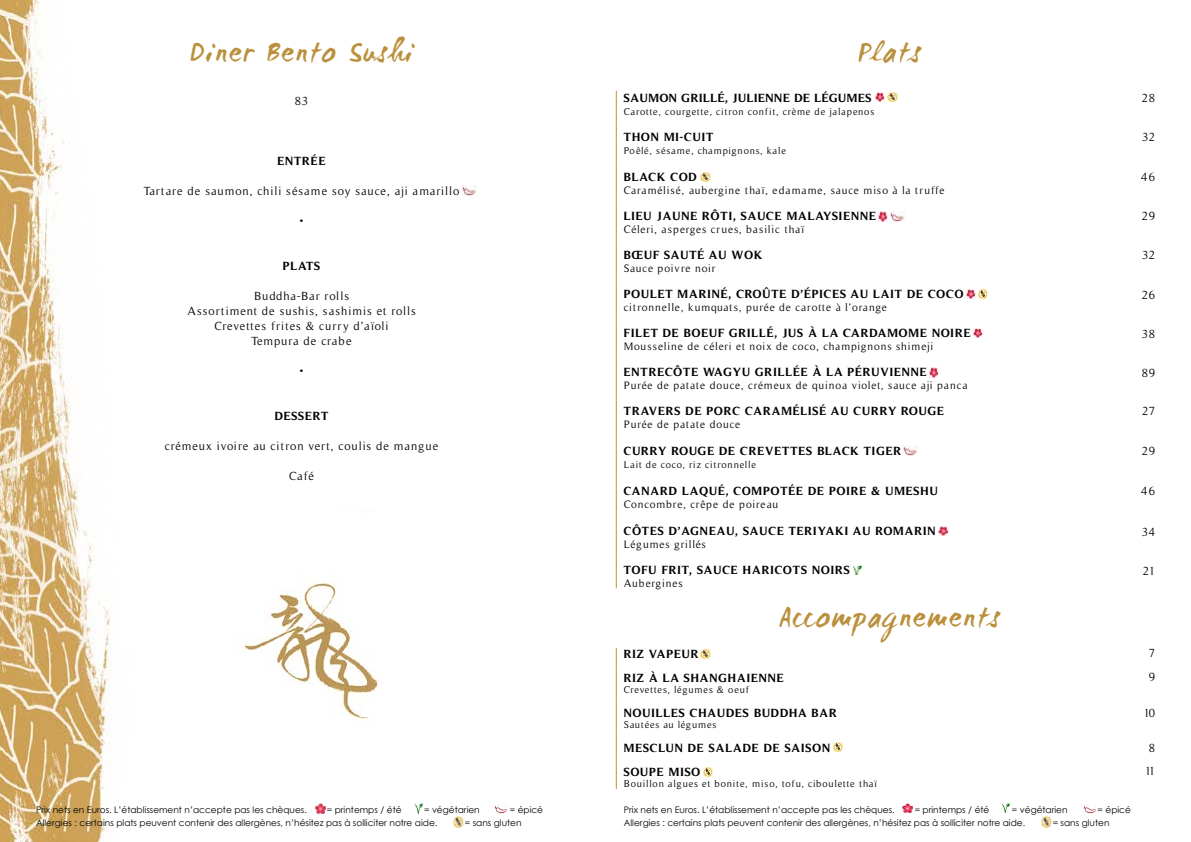
<style>
.page{position:relative;width:1191px;height:842px;background:#fff}
.page>*{position:absolute;margin:0;border:0;box-sizing:border-box;transform-origin:0 0}
.t1{font:30px "WC Mano Negra Bta";letter-spacing:.05em;color:#ba903c}
.t2{font:700 12px/24px "Timeless";letter-spacing:.05em;color:#000}
.t3{font:12px/15px "Timeless";letter-spacing:.075em;color:#000;text-align:center}
.t4{font:700 12px "Timeless";letter-spacing:.025em;color:#000}
.t5{font:11px "Timeless";letter-spacing:.08em;color:#000}
.t6{font:10px "Timeless";letter-spacing:.075em;color:#000}
.t7{font:9px "Century Gothic";color:#000}
</style>
<div class="page">
<img style="left:0;top:0;width:1052px;height:842px">
<img style="left:494px;top:804px;width:14px;height:10px">
<img style="left:1083px;top:804px;width:13px;height:10px">
<svg style="left:1041px;top:817px;width:10px;height:10px"></svg>
<svg style="left:454px;top:817px;width:9px;height:10px"></svg>
<svg style="left:901px;top:803px;width:12px;height:11px"></svg>
<svg style="left:315px;top:804px;width:11px;height:10px"></svg>
<svg style="left:1001px;top:803px;width:8px;height:10px"></svg>
<svg style="left:414px;top:804px;width:9px;height:9px"></svg>
<img style="left:187px;top:310px;width:241px;height:198px">
<img style="left:233px;top:573px;width:165px;height:155px">
<svg style="left:878px;top:212px;width:9px;height:9px"></svg>
<svg style="left:973px;top:328px;width:10px;height:9px"></svg>
<svg style="left:929px;top:368px;width:9px;height:9px"></svg>
<svg style="left:938px;top:526px;width:10px;height:10px"></svg>
<svg style="left:875px;top:93px;width:22px;height:9px"></svg>
<svg style="left:700px;top:172px;width:10px;height:9px"></svg>
<svg style="left:966px;top:289px;width:21px;height:10px"></svg>
<img style="left:903px;top:446px;width:14px;height:9px">
<svg style="left:853px;top:566px;width:8px;height:9px"></svg>
<svg style="left:700px;top:649px;width:10px;height:9px"></svg>
<svg style="left:833px;top:743px;width:9px;height:9px"></svg>
<svg style="left:703px;top:767px;width:10px;height:9px"></svg>
<img style="left:462px;top:186px;width:14px;height:9px">
<img style="left:890px;top:212px;width:14px;height:9px">
<hr style="left:616px;top:91px;width:1px;height:497px;background:#ba903c">
<hr style="left:616px;top:648px;width:1px;height:141px;background:#ba903c">
<h1 class="t1" style="left:190px;top:33px;width:225px">Diner Bento Sushi</h1>
<p class="t3" style="left:295px;top:93px;width:15px">83</p>
<p class="t2" style="left:277px;top:148px;width:50px">ENTRÉE</p>
<p class="t3" style="left:144px;top:183px;width:317px">Tartare de saumon, chili sésame soy sauce, aji amarillo</p>
<p class="t3" style="left:299px;top:213px;width:6px">•</p>
<p class="t2" style="left:283px;top:253px;width:39px">PLATS</p>
<p class="t3" style="left:187px;top:288px;width:230px">Buddha-Bar rolls<br>Assortiment de sushis, sashimis et rolls<br>Crevettes frites &amp; curry d’aïoli<br>Tempura de crabe</p>
<p class="t3" style="left:299px;top:363px;width:6px">•</p>
<p class="t2" style="left:275px;top:403px;width:56px">DESSERT</p>
<p class="t3" style="left:165px;top:438px;width:275px">crémeux ivoire au citron vert, coulis de mangue</p>
<p class="t3" style="left:289px;top:468px;width:26px">Café</p>
<h1 class="t1" style="left:858px;top:33px;width:64px">Plats</h1>
<p class="t4" style="left:624px;top:91px;width:249px">SAUMON GRILLÉ, JULIENNE DE LÉGUMES</p>
<p class="t6" style="left:624px;top:106px;width:252px">Carotte, courgette, citron confit, crème de jalapenos</p>
<p class="t2" style="left:624px;top:125px;width:91px">THON MI-CUIT</p>
<p class="t6" style="left:624px;top:145px;width:164px">Poêlé, sésame, champignons, kale</p>
<p class="t2" style="left:624px;top:165px;width:75px">BLACK COD</p>
<p class="t5" style="left:624px;top:184px;width:322px">Caramélisé, aubergine thaï, edamame, sauce miso à la truffe</p>
<p class="t2" style="left:624px;top:204px;width:254px">LIEU JAUNE RÔTI, SAUCE MALAYSIENNE</p>
<p class="t5" style="left:624px;top:223px;width:182px">Céleri, asperges crues, basilic thaï</p>
<p class="t2" style="left:624px;top:243px;width:140px">BŒUF SAUTÉ AU WOK</p>
<p class="t5" style="left:624px;top:262px;width:93px">Sauce poivre noir</p>
<p class="t2" style="left:624px;top:282px;width:341px">POULET MARINÉ, CROÛTE D’ÉPICES AU LAIT DE COCO</p>
<p class="t5" style="left:624px;top:301px;width:265px">citronnelle, kumquats, purée de carotte à l’orange</p>
<p class="t2" style="left:624px;top:321px;width:348px">FILET DE BOEUF GRILLÉ, JUS À LA CARDAMOME NOIRE</p>
<p class="t5" style="left:624px;top:340px;width:311px">Mousseline de céleri et noix de coco, champignons shimeji</p>
<p class="t2" style="left:624px;top:360px;width:305px">ENTRECÔTE WAGYU GRILLÉE À LA PÉRUVIENNE</p>
<p class="t5" style="left:624px;top:379px;width:345px">Purée de patate douce, crémeux de quinoa violet, sauce aji panca</p>
<p class="t2" style="left:624px;top:399px;width:322px">TRAVERS DE PORC CARAMÉLISÉ AU CURRY ROUGE</p>
<p class="t5" style="left:624px;top:418px;width:118px">Purée de patate douce</p>
<p class="t2" style="left:624px;top:439px;width:279px">CURRY ROUGE DE CREVETTES BLACK TIGER</p>
<p class="t6" style="left:624px;top:459px;width:134px">Lait de coco, riz citronnelle</p>
<p class="t2" style="left:624px;top:479px;width:316px">CANARD LAQUÉ, COMPOTÉE DE POIRE &amp; UMESHU</p>
<p class="t5" style="left:624px;top:498px;width:156px">Concombre, crêpe de poireau</p>
<p class="t2" style="left:624px;top:519px;width:313px">CÔTES D’AGNEAU, SAUCE TERIYAKI AU ROMARIN</p>
<p class="t5" style="left:624px;top:538px;width:83px">Légumes grillés</p>
<p class="t2" style="left:624px;top:558px;width:228px">TOFU FRIT, SAUCE HARICOTS NOIRS</p>
<p class="t5" style="left:624px;top:577px;width:61px">Aubergines</p>
<h1 class="t1" style="left:779px;top:598px;width:222px">Accompagnements</h1>
<p class="t2" style="left:624px;top:641px;width:162px">RIZ VAPEUR<br>RIZ À LA SHANGHAIENNE</p>
<p class="t6" style="left:624px;top:684px;width:127px">Crevettes, légumes &amp; oeuf</p>
<p class="t2" style="left:624px;top:700px;width:215px">NOUILLES CHAUDES BUDDHA BAR</p>
<p class="t6" style="left:624px;top:719px;width:94px">Sautées au légumes</p>
<p class="t2" style="left:624px;top:735px;width:208px">MESCLUN DE SALADE DE SAISON<br>SOUPE MISO</p>
<p class="t6" style="left:624px;top:778px;width:255px">Bouillon algues et bonite, miso, tofu, ciboulette thaï</p>
<p class="t7" style="left:36px;top:804px;width:272px">Prix nets en Euros. L’établissement n’accepte pas les chèques.</p>
<p class="t7" style="left:327px;top:804px;width:76px">= printemps / été</p>
<p class="t7" style="left:424px;top:804px;width:57px">= végétarien</p>
<p class="t7" style="left:510px;top:804px;width:35px">= épicé</p>
<p class="t7" style="left:624px;top:804px;width:272px">Prix nets en Euros. L’établissement n’accepte pas les chèques.</p>
<p class="t7" style="left:914px;top:804px;width:76px">= printemps / été</p>
<p class="t7" style="left:1012px;top:804px;width:57px">= végétarien</p>
<p class="t7" style="left:1097px;top:804px;width:35px">= épicé</p>
<p class="t7" style="left:36px;top:817px;width:403px">Allergies : certains plats peuvent contenir des allergènes, n’hésitez pas à solliciter notre aide.</p>
<p class="t7" style="left:465px;top:817px;width:58px">= sans gluten</p>
<p class="t7" style="left:624px;top:817px;width:403px">Allergies : certains plats peuvent contenir des allergènes, n’hésitez pas à solliciter notre aide.</p>
<p class="t7" style="left:1052px;top:817px;width:58px">= sans gluten</p>
<p class="t3" style="left:1141px;top:90px;width:15px">28</p>
<p class="t3" style="left:1142px;top:129px;width:14px">32</p>
<p class="t3" style="left:1141px;top:169px;width:15px">46</p>
<p class="t3" style="left:1141px;top:208px;width:15px">29</p>
<p class="t3" style="left:1142px;top:247px;width:14px">32</p>
<p class="t3" style="left:1141px;top:287px;width:15px">26</p>
<p class="t3" style="left:1141px;top:326px;width:15px">38</p>
<p class="t3" style="left:1141px;top:365px;width:15px">89</p>
<p class="t3" style="left:1142px;top:403px;width:14px">27</p>
<p class="t3" style="left:1141px;top:443px;width:15px">29</p>
<p class="t3" style="left:1141px;top:483px;width:15px">46</p>
<p class="t3" style="left:1141px;top:524px;width:15px">34</p>
<p class="t3" style="left:1142px;top:563px;width:14px">21</p>
<p class="t3" style="left:1148px;top:641px;width:8px;line-height:24px;text-align:left">7<br>9</p>
<p class="t3" style="left:1143px;top:706px;width:13px">10</p>
<p class="t3" style="left:1144px;top:737px;width:12px;line-height:23px">8<br>11</p>
</div>
